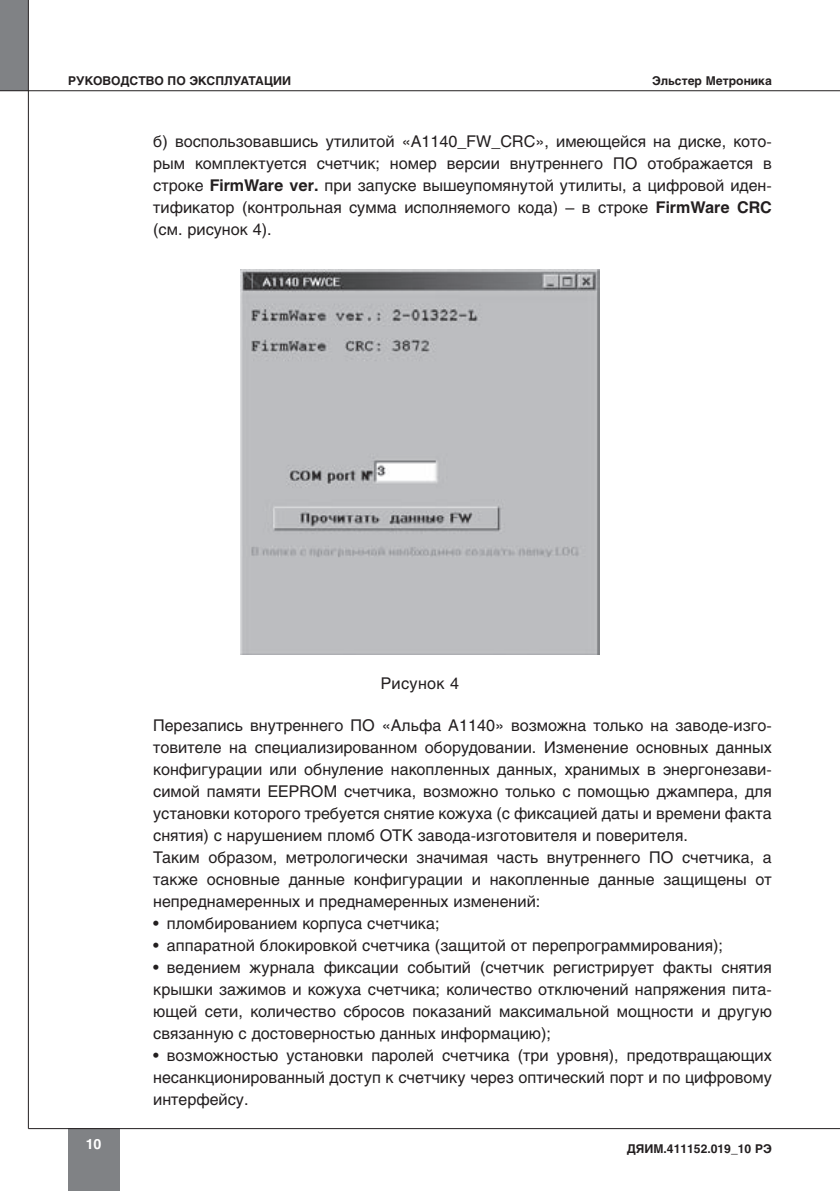
<style>
.page{position:relative;width:840px;height:1191px;background:#fff}
.page>*{position:absolute;margin:0;border:0;box-sizing:border-box;transform-origin:0 0}
.t1{font:16px/22px "Helios";color:#231f20;text-align:justify}
.t2{font:16px "Helios";letter-spacing:.02em;color:#231f20}
.t3{font:700 14px "Helios";color:#fff}
.t4{font:700 12px "Helios";color:#231f20}
.s1{font-weight:700}
</style>
<div class="page">
<div style="left:0;top:0;width:28px;height:91px;background:#808285"></div>
<div style="left:68px;top:1128px;width:51px;height:63px;background:#808285"></div>
<hr style="left:0;top:90px;width:839px;height:1px;background:#231f20">
<hr style="left:28px;top:1128px;width:811px;height:1px;background:#231f20">
<hr style="left:28px;top:0;width:1px;height:1128px;background:#231f20">
<img style="left:240px;top:269px;width:359px;height:385px">
<p class="t4" style="left:68px;top:74px;width:224px">РУКОВОДСТВО ПО ЭКСПЛУАТАЦИИ</p>
<p class="t4" style="left:652px;top:74px;width:121px">Эльстер Метроника</p>
<p class="t1" style="left:153px;top:131px;width:620px">б) воспользовавшись утилитой «А1140_FW_CRC», имеющейся на диске, кото&shy;рым комплектуется счетчик; номер версии внутреннего ПО отображается в строке <span class="s1">FirmWare ver.</span> при запуске вышеупомянутой утилиты, а цифровой иден&shy;тификатор (контрольная сумма исполняемого кода) – в строке <span class="s1">FirmWare CRC </span>(см. рисунок 4).</p>
<p class="t2" style="left:380px;top:674px;width:80px">Рисунок 4</p>
<p class="t3" style="left:86px;top:1136px;width:17px">10</p>
<p class="t1" style="left:153px;top:714px;width:620px;text-align:left">Перезапись внутреннего ПО «Альфа А1140» возможна только на заводе-изго&shy;товителе на специализированном оборудовании. Изменение основных данных конфигурации или обнуление накопленных данных, хранимых в энергонезави&shy;симой памяти EEPROM счетчика, возможно только с помощью джампера, для установки которого требуется снятие кожуха (с фиксацией даты и времени факта снятия) с нарушением пломб ОТК завода-изготовителя и поверителя.<br>Таким образом, метрологически значимая часть внутреннего ПО счетчика, а также основные данные конфигурации и накопленные данные защищены от непреднамеренных и преднамеренных изменений:</p>
<p class="t1" style="left:153px;top:912px;width:287px">• пломбированием корпуса счетчика;</p>
<p class="t1" style="left:153px;top:934px;width:571px">• аппаратной блокировкой счетчика (защитой от перепрограммирования);</p>
<p class="t1" style="left:153px;top:956px;width:620px">• ведением журнала фиксации событий (счетчик регистрирует факты снятия крышки зажимов и кожуха счетчика; количество отключений напряжения пита&shy;ющей сети, количество сбросов показаний максимальной мощности и другую связанную с достоверностью данных информацию);</p>
<p class="t1" style="left:153px;top:1044px;width:619px">• возможностью установки паролей счетчика (три уровня), предотвращающих несанкционированный доступ к счетчику через оптический порт и по цифровому интерфейсу.</p>
<p class="t4" style="left:626px;top:1141px;width:146px">ДЯИМ.411152.019_10 РЭ</p>
</div>
